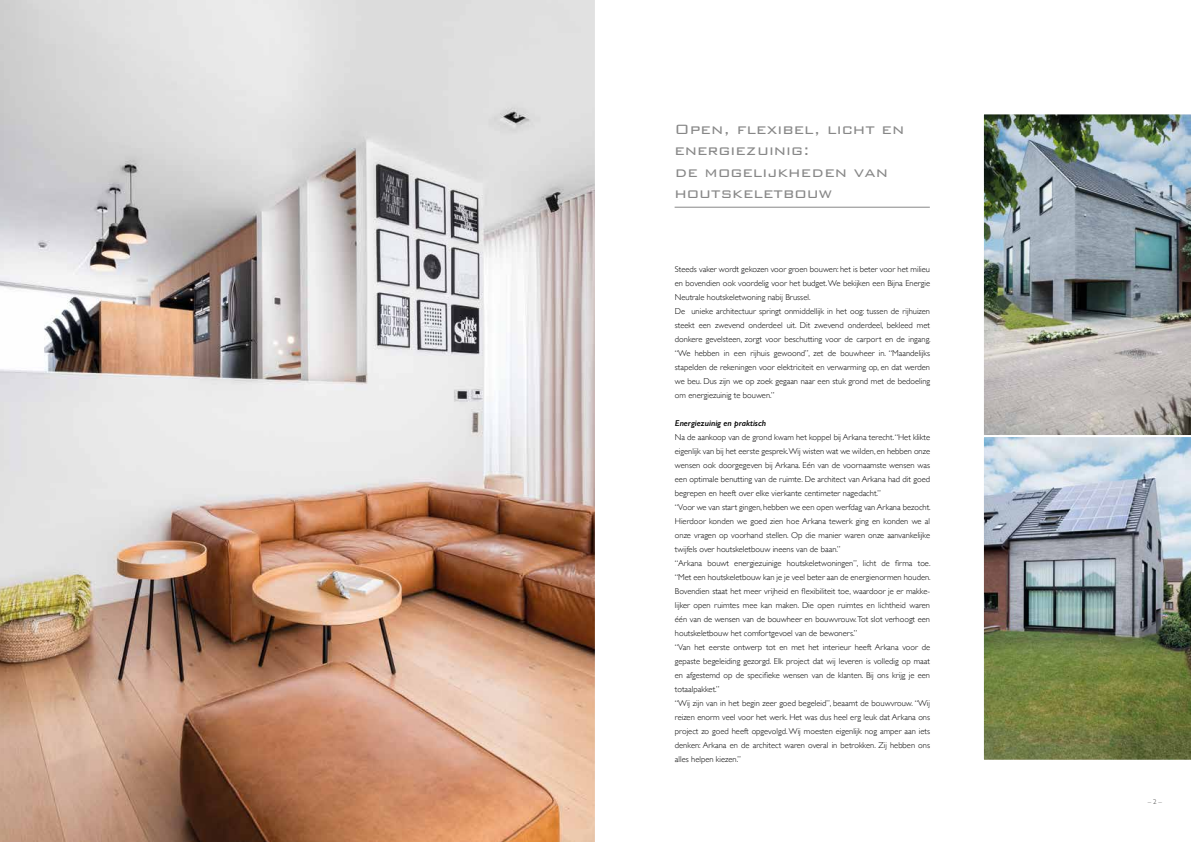
<style>
.page{position:relative;width:1191px;height:842px;background:#fff}
.page>*{position:absolute;margin:0;border:0;box-sizing:border-box;transform-origin:0 0}
.t1{font:300 18px/21.6px "Bank Gothic";color:#878787}
.t2{font:300 8.5px/14px "Gill Sans";color:#000}
.t3{font:italic 600 8.5px "Gill Sans";color:#000}
.t4{font:300 7px "Gill Sans";color:#3c3c3b}
</style>
<div class="page">
<img style="left:0;top:0;width:595px;height:842px">
<img style="left:983px;top:114px;width:208px;height:321px">
<img style="left:983px;top:437px;width:208px;height:323px">
<hr style="left:674px;top:207px;width:255px;height:1px;background:#878787">
<h1 class="t1" style="left:674px;top:116px;width:231px">Open, flexibel, licht en energiezuinig:<br>de mogelijkheden van houtskeletbouw</h1>
<p class="t2" style="left:675px;top:262px;width:257px">Steeds vaker wordt gekozen voor groen bouwen: het is beter voor het milieu en bovendien ook voordelig voor het budget. We bekijken een Bijna Energie Neutrale houtskeletwoning nabij Brussel.<br>De unieke architectuur springt onmiddellijk in het oog: tussen de rijhuizen steekt een zwevend onderdeel uit. Dit zwevend onderdeel, bekleed met donkere gevelsteen, zorgt voor beschutting voor de carport en de ingang. “We hebben in een rijhuis gewoond”, zet de bouwheer in. “Maandelijks stapelden de rekeningen voor elektriciteit en verwarming op, en dat werden we beu. Dus zijn we op zoek gegaan naar een stuk grond met de bedoeling om energiezuinig te bouwen.”</p>
<p class="t3" style="left:675px;top:418px;width:93px">Energiezuinig en praktisch</p>
<p class="t2" style="left:675px;top:430px;width:257px">Na de aankoop van de grond kwam het koppel bij Arkana terecht. “Het klikte eigenlijk van bij het eerste gesprek.Wij wisten wat we wilden, en hebben onze wensen ook doorgegeven bij Arkana. Eén van de voornaamste wensen was een optimale benutting van de ruimte. De architect van Arkana had dit goed begrepen en heeft over elke vierkante centimeter nagedacht.”<br>“Voor we van start gingen, hebben we een open werfdag van Arkana bezocht.<br>Hierdoor konden we goed zien hoe Arkana tewerk ging en konden we al onze vragen op voorhand stellen. Op die manier waren onze aanvankelijke twijfels over houtskeletbouw ineens van de baan.”<br>“Arkana bouwt energiezuinige houtskeletwoningen”, licht de firma toe. “Met een houtskeletbouw kan je je veel beter aan de energienormen houden.<br>Bovendien staat het meer vrijheid en flexibiliteit toe, waardoor je er makke&shy;lijker open ruimtes mee kan maken. Die open ruimtes en lichtheid waren één van de wensen van de bouwheer en bouwvrouw. Tot slot verhoogt een houtskeletbouw het comfortgevoel van de bewoners.”<br>“Van het eerste ontwerp tot en met het interieur heeft Arkana voor de gepaste begeleiding gezorgd. Elk project dat wij leveren is volledig op maat en afgestemd op de specifieke wensen van de klanten. Bij ons krijg je een totaalpakket.”<br>“Wij zijn van in het begin zeer goed begeleid”, beaamt de bouwvrouw. “Wij reizen enorm veel voor het werk. Het was dus heel erg leuk dat Arkana ons project zo goed heeft opgevolgd. Wij moesten eigenlijk nog amper aan iets denken: Arkana en de architect waren overal in betrokken. Zij hebben ons alles helpen kiezen.”</p>
<p class="t4" style="left:1147px;top:796px;width:16px">– 2 –</p>
</div>
